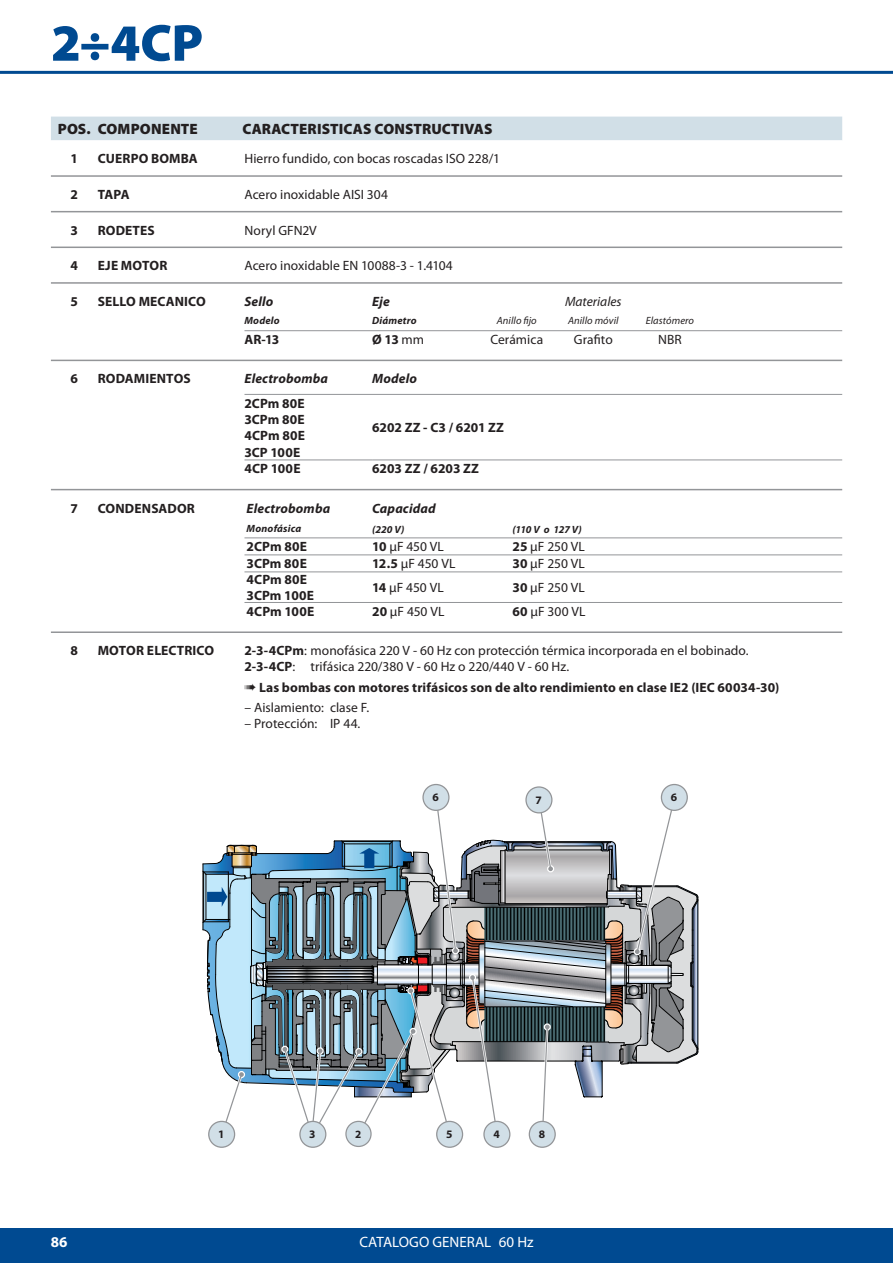
<style>
.page{position:relative;width:893px;height:1263px;background:#fff}
.page>*{position:absolute;margin:0;border:0;box-sizing:border-box;transform-origin:0 0}
.t1{font:900 52.5px "Myriad Pro";color:#004a91}
.t2{font:900 15px "Myriad Pro";letter-spacing:.005em;color:#231f20}
.t3{font:15px "Myriad Pro";color:#fff}
.t4{font:700 15px "Myriad Pro";color:#fff}
.t5{font:13.5px/16.2px "Myriad Pro";letter-spacing:.005em;color:#231f20}
.t6{font:700 13.5px/16.2px "Myriad Pro";letter-spacing:.01em;color:#231f20;text-align:justify}
.t7{font:italic 700 13.5px "Myriad Pro";letter-spacing:.01em;color:#231f20}
.t8{font:italic 13.5px "Myriad Pro";color:#231f20}
.t9{font:700 11.55px "Myriad Pro";color:#231f20}
.t10{font:700 11.1px "Myriad Pro";color:#231f20}
.t11{font:italic 700 10.5px "Myriad Pro";letter-spacing:.02em;color:#231f20}
.t12{font:italic 10.5px "Myriad Pro";letter-spacing:.01em;color:#231f20}
.s1{font-weight:400}
.s2{font-weight:700}
</style>
<div class="page">
<div style="left:0;top:1229px;width:892px;height:34px;background:#004a91"></div>
<hr style="left:0;top:71px;width:892px;height:3px;background:#004a91">
<div style="left:209px;top:1121px;width:25px;height:26px;background:#d1dfe7;border-radius:50%"></div>
<div style="left:208px;top:1121px;width:27px;height:27px;border:1px solid #939598;border-radius:50%"></div>
<div style="left:346px;top:1121px;width:25px;height:25px;background:#d1dfe7;border-radius:50%"></div>
<div style="left:345px;top:1121px;width:26px;height:26px;border:1px solid #939598;border-radius:50%"></div>
<div style="left:436px;top:1121px;width:26px;height:26px;background:#d1dfe7;border-radius:50%"></div>
<div style="left:436px;top:1121px;width:27px;height:27px;border:1px solid #939598;border-radius:50%"></div>
<div style="left:529px;top:1121px;width:26px;height:26px;background:#d1dfe7;border-radius:50%"></div>
<div style="left:528px;top:1121px;width:28px;height:27px;border:1px solid #939598;border-radius:50%"></div>
<div style="left:661px;top:785px;width:26px;height:25px;background:#d1dfe7;border-radius:50%"></div>
<div style="left:660px;top:784px;width:28px;height:27px;border:1px solid #939598;border-radius:50%"></div>
<div style="left:423px;top:785px;width:26px;height:25px;background:#d1dfe7;border-radius:50%"></div>
<div style="left:422px;top:784px;width:27px;height:27px;border:1px solid #939598;border-radius:50%"></div>
<svg style="left:526px;top:787px;width:26px;height:26px"></svg>
<div style="left:525px;top:786px;width:27px;height:27px;border:1px solid #939598;border-radius:50%"></div>
<div style="left:300px;top:1121px;width:26px;height:26px;background:#d1dfe7;border-radius:50%"></div>
<div style="left:299px;top:1121px;width:27px;height:27px;border:1px solid #939598;border-radius:50%"></div>
<svg style="left:202px;top:795px;width:496px;height:343px"></svg>
<div style="left:484px;top:1121px;width:26px;height:26px;background:#d1dfe7;border-radius:50%"></div>
<div style="left:483px;top:1121px;width:27px;height:27px;border:1px solid #939598;border-radius:50%"></div>
<div style="left:51px;top:117px;width:791px;height:23px;background:#d1dfe7"></div>
<svg style="left:51px;top:212px;width:791px;height:360px"></svg>
<hr style="left:51px;top:175px;width:791px;height:2px;background:#939598">
<hr style="left:51px;top:211px;width:791px;height:1px;background:#939598">
<hr style="left:51px;top:247px;width:791px;height:1px;background:#939598">
<hr style="left:51px;top:282px;width:791px;height:2px;background:#939598">
<hr style="left:51px;top:360px;width:791px;height:1px;background:#939598">
<hr style="left:51px;top:489px;width:791px;height:1px;background:#939598">
<hr style="left:51px;top:631px;width:791px;height:2px;background:#939598">
<hr style="left:244px;top:330px;width:598px;height:1px;background:#939598">
<hr style="left:372px;top:460px;width:470px;height:1px;background:#939598">
<hr style="left:244px;top:394px;width:598px;height:1px;background:#939598">
<hr style="left:244px;top:460px;width:128px;height:1px;background:#939598">
<hr style="left:372px;top:538px;width:470px;height:1px;background:#939598">
<hr style="left:244px;top:555px;width:598px;height:1px;background:#939598">
<hr style="left:244px;top:572px;width:598px;height:1px;background:#939598">
<hr style="left:244px;top:602px;width:598px;height:1px;background:#939598">
<hr style="left:244px;top:538px;width:128px;height:1px;background:#939598">
<h1 class="t1" style="left:51px;top:23px;width:154px">2÷4CP</h1>
<p class="t2" style="left:58px;top:123px;width:141px">POS. COMPONENTE</p>
<p class="t2" style="left:242px;top:123px;width:252px">CARACTERISTICAS CONSTRUCTIVAS</p>
<p class="t6" style="left:71px;top:152px;width:9px">1</p>
<p class="t6" style="left:98px;top:152px;width:101px">CUERPO BOMBA</p>
<p class="t5" style="left:244px;top:152px;width:257px">Hierro fundido, con bocas roscadas ISO 228/1</p>
<p class="t6" style="left:71px;top:188px;width:9px">2</p>
<p class="t6" style="left:98px;top:188px;width:33px">TAPA</p>
<p class="t5" style="left:244px;top:188px;width:145px">Acero inoxidable AISI 304</p>
<p class="t6" style="left:71px;top:223px;width:9px">3</p>
<p class="t6" style="left:98px;top:223px;width:58px">RODETES</p>
<p class="t5" style="left:244px;top:223px;width:74px">Noryl GFN2V</p>
<p class="t6" style="left:71px;top:259px;width:9px">4</p>
<p class="t6" style="left:98px;top:259px;width:71px">EJE MOTOR</p>
<p class="t5" style="left:244px;top:259px;width:210px">Acero inoxidable EN 10088-3 - 1.4104</p>
<p class="t6" style="left:71px;top:295px;width:9px">5</p>
<p class="t6" style="left:98px;top:295px;width:110px">SELLO MECANICO</p>
<p class="t7" style="left:244px;top:296px;width:31px">Sello</p>
<p class="t7" style="left:372px;top:296px;width:19px">Eje</p>
<p class="t8" style="left:565px;top:296px;width:58px">Materiales</p>
<p class="t11" style="left:244px;top:317px;width:37px">Modelo</p>
<p class="t11" style="left:372px;top:317px;width:46px">Diámetro</p>
<p class="t12" style="left:496px;top:317px;width:41px">Anillo fijo</p>
<p class="t12" style="left:568px;top:317px;width:52px">Anillo móvil</p>
<p class="t12" style="left:645px;top:317px;width:50px">Elastómero</p>
<p class="t6" style="left:244px;top:333px;width:36px">AR-13</p>
<p class="t6" style="left:372px;top:333px;width:54px">Ø 13 <span class="s1">mm</span></p>
<p class="t5" style="left:490px;top:333px;width:54px">Cerámica</p>
<p class="t5" style="left:574px;top:333px;width:40px">Grafito</p>
<p class="t5" style="left:658px;top:333px;width:25px">NBR</p>
<p class="t6" style="left:71px;top:372px;width:9px">6</p>
<p class="t6" style="left:98px;top:372px;width:94px">RODAMIENTOS</p>
<p class="t7" style="left:244px;top:374px;width:85px">Electrobomba</p>
<p class="t7" style="left:372px;top:374px;width:46px">Modelo</p>
<p class="t6" style="left:244px;top:397px;width:62px">2CPm 80E 3CPm 80E 4CPm 80E 3CP 100E</p>
<p class="t6" style="left:372px;top:421px;width:133px">6202 ZZ - C3 / 6201 ZZ</p>
<p class="t6" style="left:244px;top:462px;width:58px">4CP 100E</p>
<p class="t6" style="left:372px;top:462px;width:108px">6203 ZZ / 6203 ZZ</p>
<p class="t6" style="left:71px;top:501px;width:9px">7</p>
<p class="t6" style="left:98px;top:501px;width:99px">CONDENSADOR</p>
<p class="t7" style="left:246px;top:503px;width:85px">Electrobomba</p>
<p class="t7" style="left:372px;top:503px;width:65px">Capacidad</p>
<p class="t11" style="left:246px;top:524px;width:56px">Monofásica</p>
<p class="t11" style="left:372px;top:525px;width:34px">(220 V)</p>
<p class="t11" style="left:512px;top:525px;width:71px">(110 V o 127 V)</p>
<p class="t6" style="left:246px;top:540px;width:62px">2CPm 80E</p>
<p class="t5" style="left:372px;top:540px;width:73px"><span class="s2">10</span> μF 450 VL</p>
<p class="t5" style="left:512px;top:540px;width:74px"><span class="s2">25</span> μF 250 VL</p>
<p class="t6" style="left:246px;top:557px;width:62px">3CPm 80E</p>
<p class="t5" style="left:372px;top:557px;width:85px"><span class="s2">12.5</span> μF 450 VL</p>
<p class="t5" style="left:512px;top:557px;width:74px"><span class="s2">30</span> μF 250 VL</p>
<p class="t6" style="left:246px;top:573px;width:69px">4CPm 80E<br>3CPm 100E</p>
<p class="t5" style="left:372px;top:581px;width:73px"><span class="s2">14</span> μF 450 VL</p>
<p class="t5" style="left:512px;top:581px;width:74px"><span class="s2">30</span> μF 250 VL</p>
<p class="t6" style="left:246px;top:605px;width:69px">4CPm 100E</p>
<p class="t5" style="left:372px;top:605px;width:74px"><span class="s2">20</span> μF 450 VL</p>
<p class="t5" style="left:512px;top:605px;width:74px"><span class="s2">60</span> μF 300 VL</p>
<p class="t6" style="left:71px;top:644px;width:9px">8</p>
<p class="t6" style="left:98px;top:644px;width:118px">MOTOR ELECTRICO</p>
<p class="t5" style="left:244px;top:644px;width:505px"><span class="s2">2-3-4CPm</span>: monofásica 220 V - 60 Hz con protección térmica incorporada en el bobinado.<br><span class="s2">2-3-4CP</span>: trifásica 220/380 V - 60 Hz o 220/440 V - 60 Hz.</p>
<p class="t6" style="left:244px;top:680px;width:536px">➠ Las bombas con motores trifásicos son de alto rendimiento en clase IE2 (IEC 60034-30)</p>
<p class="t5" style="left:244px;top:701px;width:126px">– Aislamiento: clase F.</p>
<p class="t5" style="left:244px;top:717px;width:117px">– Protección: IP 44.</p>
<p class="t9" style="left:432px;top:793px;width:8px">6</p>
<p class="t9" style="left:535px;top:796px;width:8px">7</p>
<p class="t9" style="left:670px;top:793px;width:8px">6</p>
<p class="t4" style="left:51px;top:1236px;width:18px">86</p>
<p class="t9" style="left:218px;top:1130px;width:8px">1</p>
<p class="t10" style="left:355px;top:1130px;width:8px">2</p>
<p class="t9" style="left:446px;top:1130px;width:8px">5</p>
<p class="t9" style="left:538px;top:1130px;width:8px">8</p>
<p class="t9" style="left:309px;top:1130px;width:8px">3</p>
<p class="t9" style="left:493px;top:1130px;width:8px">4</p>
<p class="t3" style="left:359px;top:1236px;width:176px">CATALOGO GENERAL 60 Hz</p>
</div>
